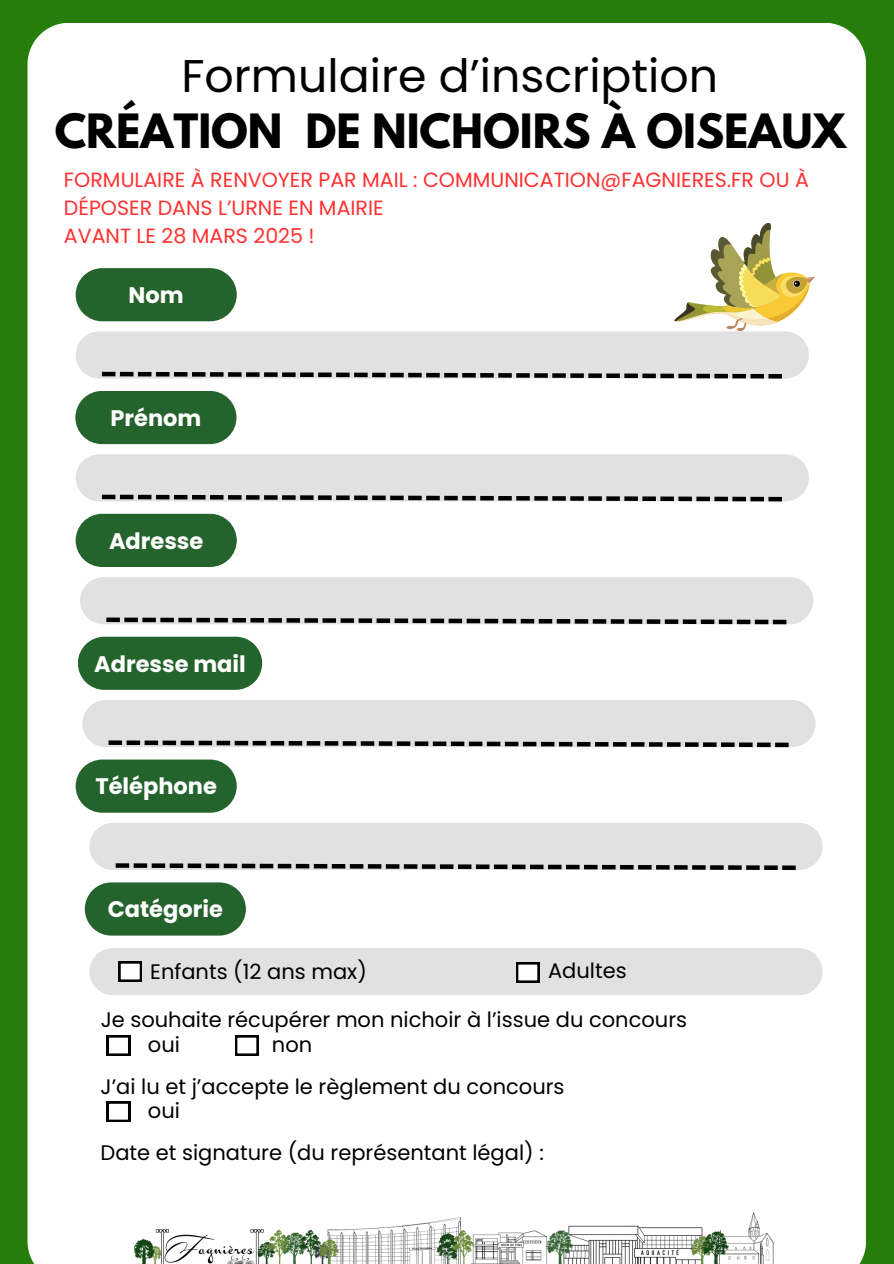
<style>
.page{position:relative;width:894px;height:1264px;background:#fff}
.page>*{position:absolute;margin:0;border:0;box-sizing:border-box;transform-origin:0 0}
.t1{font:45.75px "Poppins";color:#000}
.t2{font:700 41.85px "League Spartan";color:#000}
.t3{font:700 22.5px "Poppins";color:#fff}
.t4{font:21px "Poppins";color:#000}
.t5{font:20.55px/28.2px "Poppins";color:#ff3131}
</style>
<div class="page">
<div style="left:0;top:0;width:893px;height:1263px;background:#267d09"></div>
<div style="left:27px;top:23px;width:838px;height:1240px;background:#fff"></div>
<svg style="left:76px;top:268px;width:160px;height:53px;background:#336d3b"></svg>
<svg style="left:75px;top:391px;width:161px;height:53px;background:#346d3b"></svg>
<svg style="left:78px;top:636px;width:184px;height:54px;background:#356e3c"></svg>
<svg style="left:76px;top:759px;width:160px;height:53px;background:#346e3c"></svg>
<svg style="left:76px;top:514px;width:160px;height:53px;background:#336d3a"></svg>
<div style="left:76px;top:331px;width:732px;height:47px;background:#e1e1e1;border-radius:24px"></div>
<svg style="left:102px;top:372px;width:679px;height:6px"></svg>
<img style="left:135px;top:1206px;width:642px;height:57px">
<svg style="left:667px;top:220px;width:147px;height:111px;background:#e5deba"></svg>
<svg style="left:85px;top:882px;width:161px;height:53px;background:#356e3c"></svg>
<svg style="left:107px;top:1035px;width:23px;height:20px"></svg>
<svg style="left:235px;top:1035px;width:23px;height:20px"></svg>
<svg style="left:107px;top:1101px;width:23px;height:20px"></svg>
<div style="left:76px;top:454px;width:732px;height:47px;background:#e1e1e1;border-radius:24px"></div>
<svg style="left:102px;top:494px;width:679px;height:7px"></svg>
<div style="left:80px;top:577px;width:733px;height:47px;background:#e1e1e1;border-radius:24px"></div>
<svg style="left:106px;top:617px;width:680px;height:7px"></svg>
<div style="left:82px;top:700px;width:733px;height:47px;background:#e1e1e1;border-radius:24px"></div>
<svg style="left:108px;top:740px;width:680px;height:7px"></svg>
<div style="left:89px;top:822px;width:733px;height:48px;background:#e1e1e1;border-radius:24px"></div>
<svg style="left:116px;top:863px;width:679px;height:7px"></svg>
<div style="left:89px;top:948px;width:733px;height:47px;background:#e1e1e1;border-radius:24px"></div>
<svg style="left:118px;top:961px;width:24px;height:20px"></svg>
<svg style="left:516px;top:962px;width:23px;height:20px"></svg>
<h1 class="t1" style="left:181px;top:44px;width:538px">Formulaire d’inscription</h1>
<h2 class="t2" style="left:55px;top:110px;width:792px">CRÉATION DE NICHOIRS À OISEAUX</h2>
<h3 class="t5" style="left:64px;top:166px;width:746px">FORMULAIRE À RENVOYER PAR MAIL : COMMUNICATION@FAGNIERES.FR OU À<br>DÉPOSER DANS L’URNE EN MAIRIE<br>AVANT LE 28 MARS 2025 !</h3>
<h2 class="t3" style="left:129px;top:279px;width:57px">Nom</h2>
<p class="t3" style="left:110px;top:402px;width:92px">Prénom</p>
<h3 class="t3" style="left:109px;top:525px;width:96px">Adresse</h3>
<h3 class="t3" style="left:94px;top:648px;width:153px">Adresse mail</h3>
<p class="t3" style="left:95px;top:770px;width:123px">Téléphone</p>
<p class="t3" style="left:108px;top:893px;width:117px">Catégorie</p>
<p class="t4" style="left:150px;top:957px;width:218px">Enfants (12 ans max)</p>
<p class="t4" style="left:548px;top:956px;width:80px">Adultes</p>
<h3 class="t4" style="left:101px;top:1004px;width:587px">Je souhaite récupérer mon nichoir à l’issue du concours</h3>
<p class="t4" style="left:148px;top:1030px;width:34px">oui</p>
<h3 class="t4" style="left:272px;top:1030px;width:42px">non</h3>
<p class="t4" style="left:100px;top:1072px;width:465px">J’ai lu et j’accepte le règlement du concours</p>
<p class="t4" style="left:148px;top:1096px;width:34px">oui</p>
<h3 class="t4" style="left:100px;top:1138px;width:444px">Date et signature (du représentant légal) :</h3>
</div>
